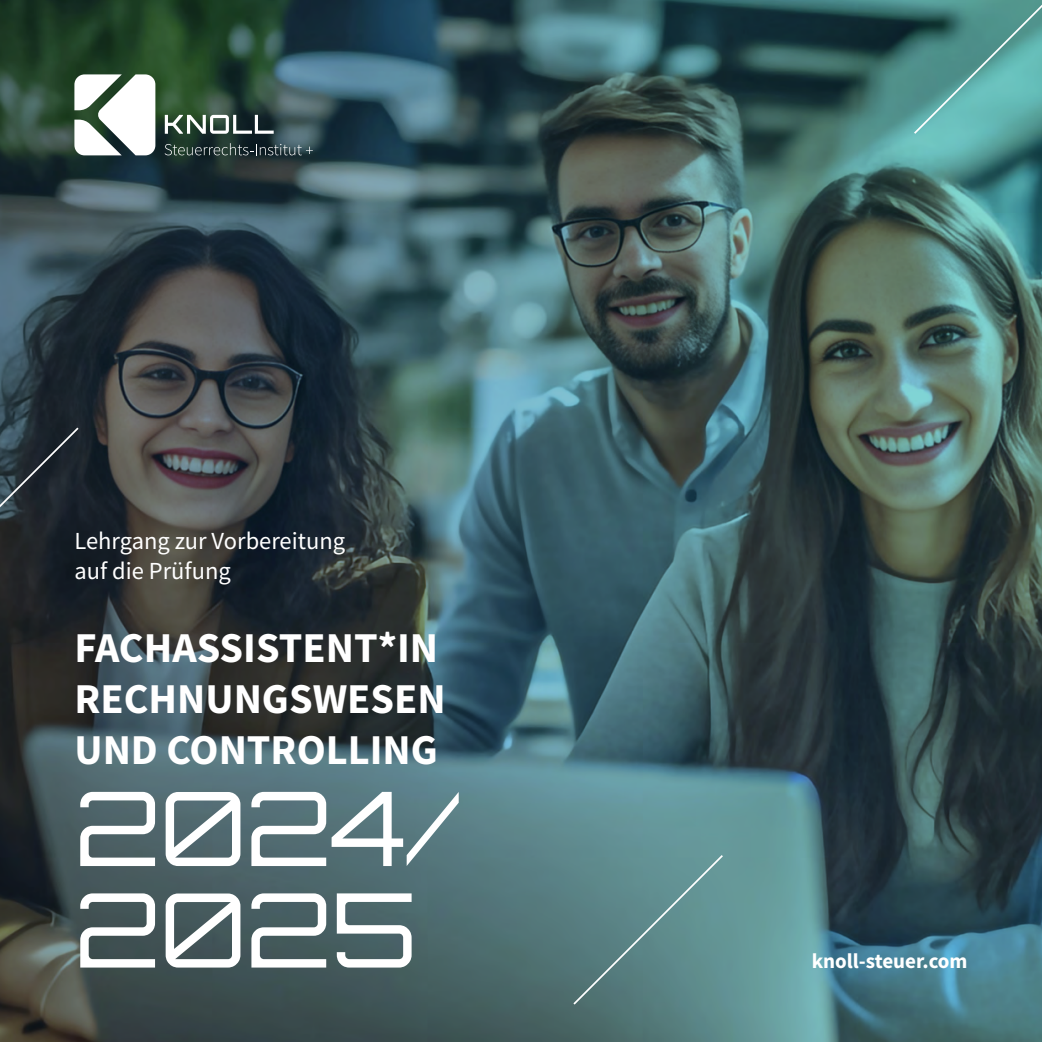
<style>
.page{position:relative;width:1042px;height:1042px;background:#fff}
.page>*{position:absolute;margin:0;border:0;box-sizing:border-box;transform-origin:0 0}
.t1{font:102.9px/101.5px "Orbitron";color:#fff}
.t2{font:700 42.52px/50.9px "Source Sans Pro";color:#fff}
.t3{font:24.5px/29.4px "Source Sans Pro";color:#fff}
.t4{font:700 21px "Source Sans Pro";color:#fff}
</style>
<div class="page">
<img style="left:0;top:0;width:1042px;height:1042px">
<svg style="left:912px;top:0;width:130px;height:136px;background:#579f9a"></svg>
<svg style="left:0;top:426px;width:80px;height:139px;background:#242d34"></svg>
<svg style="left:571px;top:853px;width:154px;height:153px;background:#5f898b"></svg>
<svg style="left:74px;top:74px;width:81px;height:81px"></svg>
<svg style="left:165px;top:115px;width:109px;height:19px"></svg>
<svg style="left:165px;top:143px;width:148px;height:12px;background:#3d4f4f"></svg>
<p class="t3" style="left:74px;top:526px;width:272px">Lehrgang zur Vorbereitung auf die Prüfung</p>
<p class="t2" style="left:74px;top:622px;width:373px">FACHASSISTENT*IN<br>RECHNUNGSWESEN<br>UND CONTROLLING</p>
<h1 class="t1" style="left:74px;top:778px;width:387px">2024/<br>2025</h1>
<p class="t4" style="left:811px;top:946px;width:157px">knoll-steuer.com</p>
</div>
